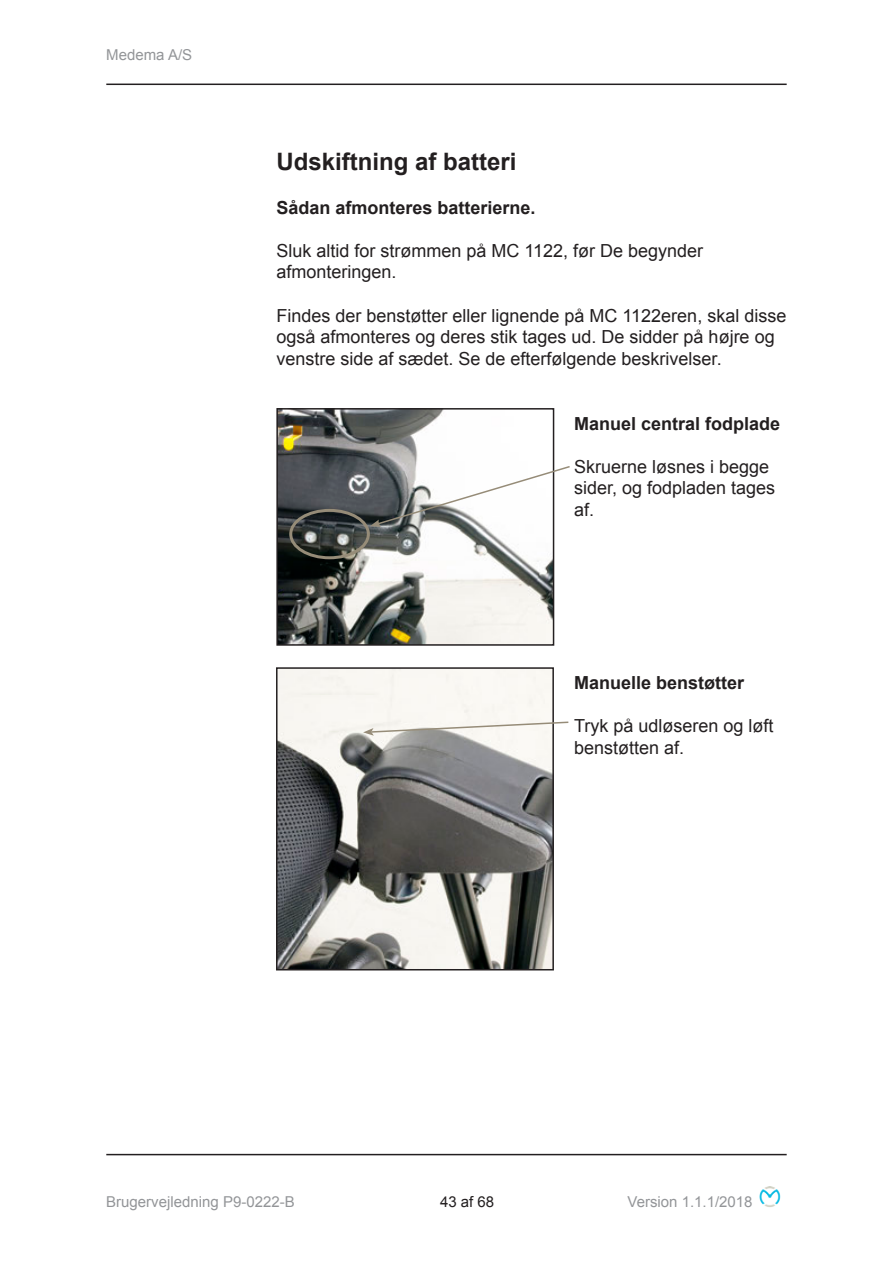
<style>
.page{position:relative;width:893px;height:1263px;background:#fff}
.page>*{position:absolute;margin:0;border:0;box-sizing:border-box;transform-origin:0 0}
.Overskrift{font:700 24px "Arial";color:#231f20}
.Brødtekst{font:18px/21.6px "Arial";color:#231f20}
.Brødtekst_fremhævet{font:700 18px "Arial";color:#231f20}
.t1{font:15px "Arial";color:#939598}
.t2{font:15px "Arial";color:#231f20}
</style>
<div class="page">
<hr style="left:106px;top:84px;width:681px;height:1px;background:#231f20">
<hr style="left:106px;top:1154px;width:681px;height:1px;background:#231f20">
<img style="left:759px;top:1186px;width:22px;height:21px">
<img style="left:279px;top:411px;width:272px;height:232px">
<div style="left:276px;top:408px;width:278px;height:238px;border:2px solid #231f20"></div>
<svg style="left:370px;top:465px;width:200px;height:62px"></svg>
<div style="left:289px;top:509px;width:81px;height:50px;border:3px solid #968c78;border-radius:50%"></div>
<img style="left:279px;top:670px;width:272px;height:297px">
<div style="left:276px;top:667px;width:278px;height:303px;border:2px solid #231f20"></div>
<svg style="left:363px;top:721px;width:206px;height:15px"></svg>
<p class="t1" style="left:106px;top:44px;width:87px">Medema A/S</p>
<p class="Overskrift" style="left:276px;top:146px;width:242px">Udskiftning af batteri</p>
<p class="Brødtekst_fremhævet" style="left:276px;top:195px;width:261px">Sådan afmonteres batterierne.</p>
<p class="Brødtekst" style="left:276px;top:240px;width:428px">Sluk altid for strømmen på MC 1122, før De begynder afmonteringen.</p>
<p class="Brødtekst" style="left:276px;top:305px;width:511px">Findes der benstøtter eller lignende på MC 1122eren, skal disse også afmonteres og deres stik tages ud. De sidder på højre og venstre side af sædet. Se de efterfølgende beskrivelser.</p>
<p class="Brødtekst_fremhævet" style="left:574px;top:411px;width:208px">Manuel central fodplade</p>
<p class="Brødtekst" style="left:574px;top:456px;width:203px">Skruerne løsnes i begge sider, og fodpladen tages af.</p>
<p class="Brødtekst_fremhævet" style="left:574px;top:670px;width:172px">Manuelle benstøtter</p>
<p class="Brødtekst" style="left:574px;top:715px;width:201px">Tryk på udløseren og løft benstøtten af.</p>
<p class="t1" style="left:106px;top:1192px;width:190px">Brugervejledning P9-0222-B</p>
<p class="t2" style="left:440px;top:1192px;width:56px">43 af 68</p>
<p class="t1" style="left:628px;top:1192px;width:127px">Version 1.1.1/2018</p>
</div>
